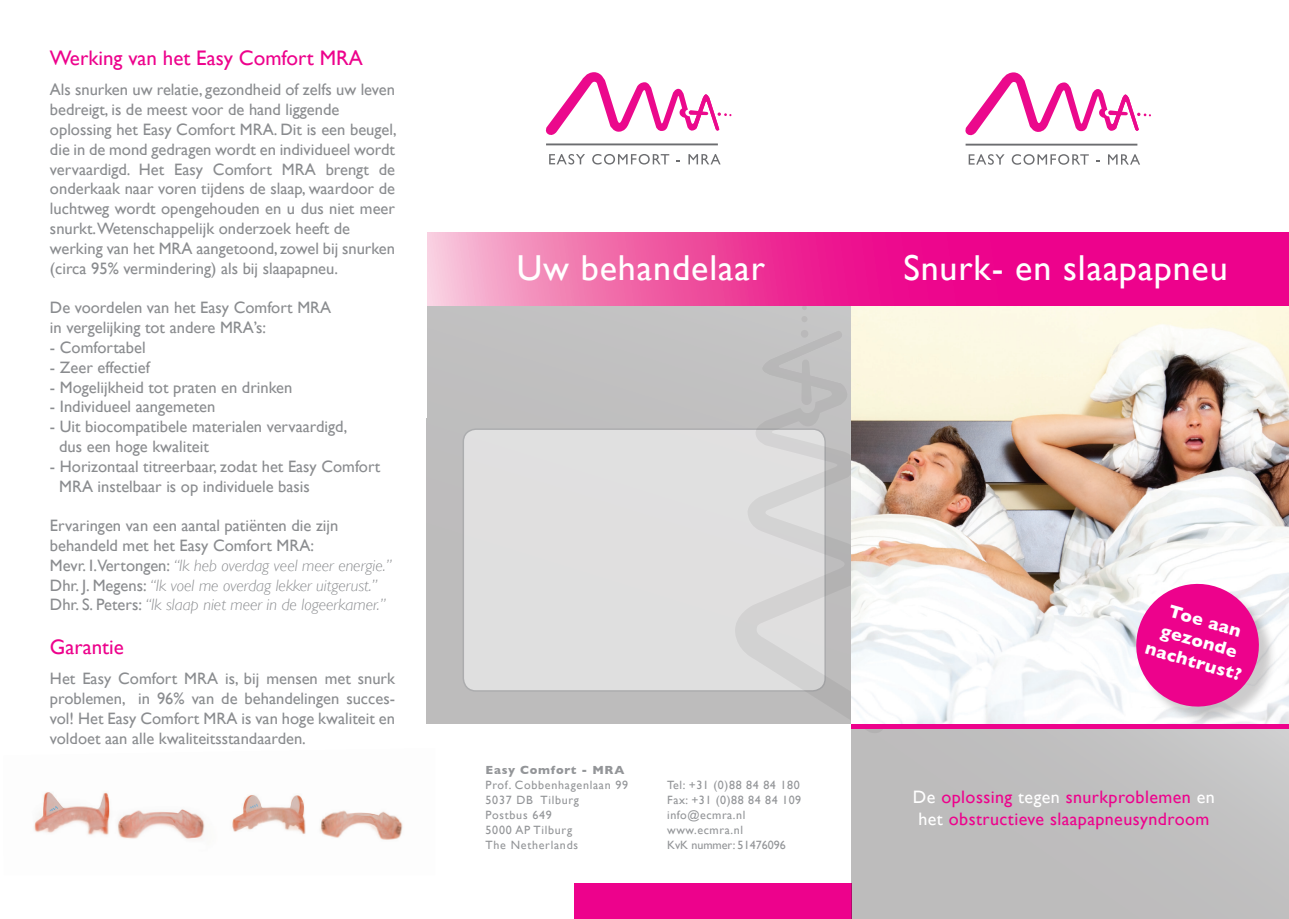
<style>
.page{position:relative;width:1289px;height:919px;background:#fff}
.page>*{position:absolute;margin:0;border:0;box-sizing:border-box;transform-origin:0 0}
.t1{font:36px "Gill Sans";letter-spacing:.025em;color:#fff}
.t2{font:21px "Gill Sans";color:#ed028c}
.t3{font:18px/21.6px "Gill Sans";letter-spacing:.025em;color:#ed028c;text-align:center}
.t4{font:700 18px/21px "Gill Sans";color:#fff;text-align:center}
.t5{font:16.5px/19.8px "Gill Sans";color:#8a8c8f}
.t6{font:12px/15px "Gill Sans";letter-spacing:.06em;color:#939598}
.t7{font:700 12px "Gill Sans";letter-spacing:.06em;color:#939598}
.s1{font-weight:300;font-style:italic}
.s2{color:#fff}
</style>
<div class="page">
<div style="left:426px;top:305px;width:425px;height:418px;background:#c0bfc0"></div>
<div style="left:574px;top:883px;width:277px;height:35px;background:#ed028c"></div>
<svg style="left:549px;top:154px;width:36px;height:10px"></svg>
<svg style="left:592px;top:154px;width:77px;height:10px"></svg>
<svg style="left:688px;top:154px;width:32px;height:10px"></svg>
<hr style="left:546px;top:143px;width:172px;height:2px;background:#6c6d70">
<svg style="left:545px;top:72px;width:186px;height:63px"></svg>
<div style="left:463px;top:429px;width:362px;height:262px;background:#e0dfdf;border-radius:13px"></div>
<div style="left:462px;top:428px;width:364px;height:263px;border:2px solid #9d9fa2;border-radius:13px"></div>
<svg style="left:733px;top:428px;width:118px;height:296px"></svg>
<svg style="left:761px;top:428px;width:81px;height:1px"></svg>
<div style="left:851px;top:726px;width:437px;height:192px;background:#bebdbd"></div>
<img style="left:851px;top:305px;width:437px;height:419px">
<svg style="left:968px;top:154px;width:36px;height:11px"></svg>
<svg style="left:1011px;top:154px;width:77px;height:11px"></svg>
<svg style="left:1108px;top:154px;width:32px;height:11px"></svg>
<hr style="left:965px;top:144px;width:172px;height:1px;background:#6c6d70">
<svg style="left:965px;top:72px;width:185px;height:64px"></svg>
<hr style="left:851px;top:724px;width:437px;height:4px;background:#ed028c">
<svg style="left:427px;top:232px;width:861px;height:73px;background:#ee349b"></svg>
<img style="left:34px;top:792px;width:369px;height:48px">
<div style="left:1138px;top:586px;width:139px;height:138px;background:#231f20;opacity:.23"></div>
<svg style="left:1127px;top:575px;width:140px;height:140px"></svg>
<p class="t2" style="left:50px;top:45px;width:314px">Werking van het Easy Comfort MRA</p>
<p class="t5" style="left:50px;top:80px;width:348px">Als snurken uw relatie, gezondheid of zelfs uw leven bedreigt, is de meest voor de hand liggende oplossing het Easy Comfort MRA. Dit is een beugel, die in de mond gedragen wordt en individueel wordt vervaardigd. Het Easy Comfort MRA brengt de onderkaak naar voren tijdens de slaap, waardoor de luchtweg wordt opengehouden en u dus niet meer snurkt.Wetenschappelijk onderzoek heeft de werking van het MRA aangetoond, zowel bij snurken (circa 95% vermindering) als bij slaapapneu.</p>
<p class="t5" style="left:50px;top:297px;width:283px">De voordelen van het Easy Comfort MRA in vergelijking tot andere MRA’s:</p>
<p class="t5" style="left:50px;top:337px;width:97px">- Comfortabel</p>
<p class="t5" style="left:50px;top:357px;width:101px">- Zeer effectief</p>
<p class="t5" style="left:50px;top:377px;width:244px">- Mogelijkheid tot praten en drinken</p>
<p class="t5" style="left:50px;top:396px;width:167px">- Individueel aangemeten</p>
<p class="t5" style="left:59px;top:416px;width:290px;text-indent:-9px">- Uit biocompatibele materialen vervaardigd, dus een hoge kwaliteit</p>
<p class="t5" style="left:59px;top:456px;width:323px;text-indent:-9px">- Horizontaal titreerbaar, zodat het Easy Comfort<br>MRA instelbaar is op individuele basis</p>
<p class="t5" style="left:50px;top:515px;width:343px">Ervaringen van een aantal patiënten die zijn behandeld met het Easy Comfort MRA:<br>Mevr. I.Vertongen: <span class="s1">“Ik heb overdag veel meer energie.” </span>Dhr. J. Megens: <span class="s1">“Ik voel me overdag lekker uitgerust.” </span>Dhr. S. Peters: <span class="s1">“Ik slaap niet meer in de logeerkamer.”</span></p>
<p class="t2" style="left:50px;top:634px;width:75px">Garantie</p>
<p class="t5" style="left:50px;top:668px;width:346px;text-align:justify">Het Easy Comfort MRA is, bij mensen met snurk problemen, in 96% van de behandelingen succes&shy;vol! Het Easy Comfort MRA is van hoge kwaliteit en voldoet aan alle kwaliteitsstandaarden.</p>
<h1 class="t1" style="left:516px;top:246px;width:250px">Uw behandelaar</h1>
<h1 class="t1" style="left:903px;top:246px;width:325px">Snurk- en slaapapneu</h1>
<p class="t7" style="left:485px;top:762px;width:140px">Easy Comfort - MRA</p>
<p class="t6" style="left:485px;top:777px;width:144px">Prof. Cobbenhagenlaan 99<br>5037 DB Tilburg<br>Postbus 649<br>5000 AP Tilburg<br>The Netherlands</p>
<p class="t6" style="left:667px;top:777px;width:136px">Tel: +31 (0)88 84 84 180<br>Fax: +31 (0)88 84 84 109 info@ecmra.nl www.ecmra.nl<br>KvK nummer: 51476096</p>
<p class="t4" style="left:1160px;top:597px;width:101px;rotate:16deg">Toe aan gezonde nachtrust?</p>
<p class="t3" style="left:912px;top:786px;width:303px"><span class="s2">De</span> oplossing <span class="s2">tegen</span> snurkproblemen <span class="s2">en het</span> obstructieve slaapapneusyndroom</p>
</div>
